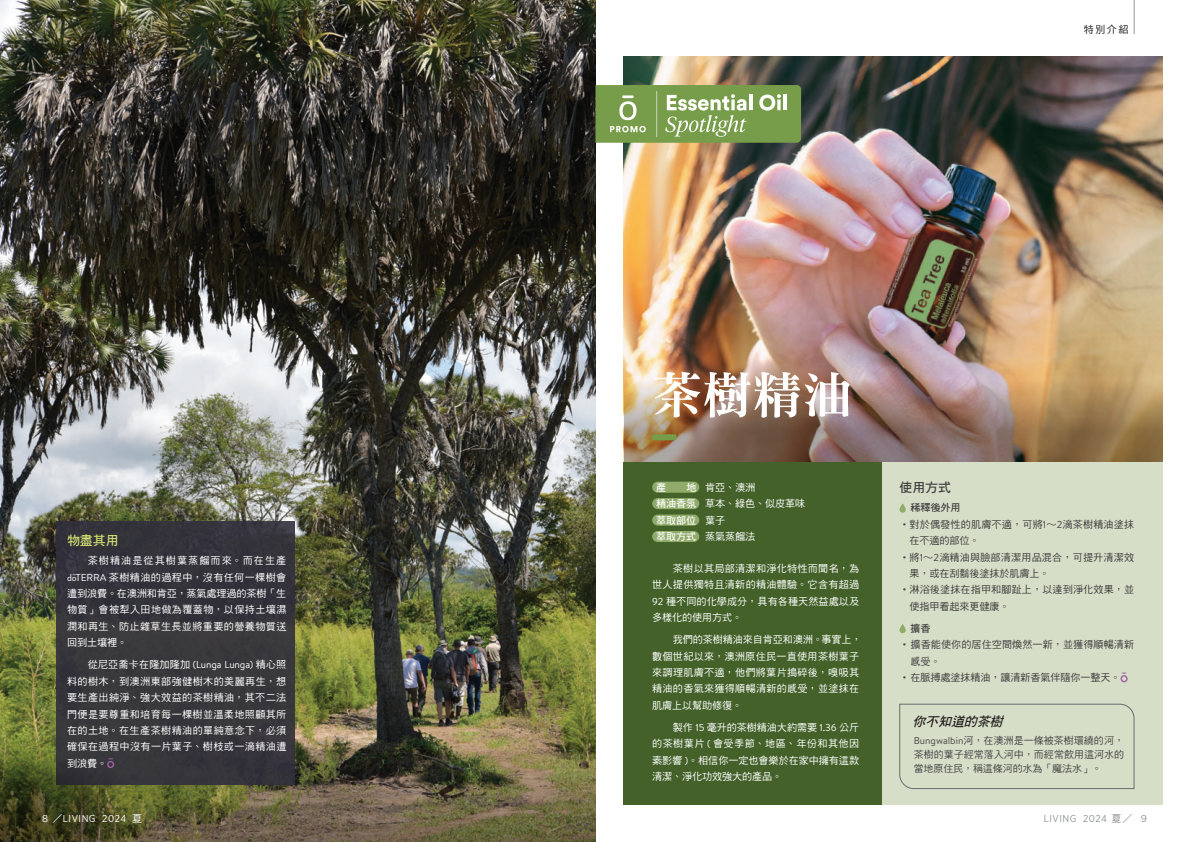
<style>
.page{position:relative;width:1191px;height:842px;background:#fff}
.page>*{position:absolute;margin:0;border:0;box-sizing:border-box;transform-origin:0 0}
.標_明W9_42_精油{font:50px "DF Ming Std W9";color:#fff}
.黑_粗_13{font:italic 13px "DF Hei Std W7";color:#231f20}
.黑_粗_13-2{font:13px "DF Hei Std W7";color:#3e3e3f}
.黑_粗_13-3{font:13px "DF Hei Std W7";color:#d3e071}
.黑_中_內文10_1{font:10.1px/16.4px "DF Hei Std W5";letter-spacing:.03em;color:#fff;text-align:justify}
.黑_中10_1齊頭{font:10.1px/16.4px "DF Hei Std W5";letter-spacing:.005em;color:#3e3e3f}
.黑_中10_1齊頭-2{font:10.1px "DF Hei Std W7";letter-spacing:-.01em;color:#3e3e3f}
.黑_中_內文10_1-2{font:10.1px "DF Hei Std W7";color:#fff}
.黑_中10_1齊頭-3{font:10px/14px "DF Hei Std W5";color:#464748;text-align:justify}
.t1{font:10px "Gotham Narrow";letter-spacing:.05em;color:#fff;scale:1.1 1}
.t2{font:10px "Gotham Narrow";letter-spacing:.05em;color:#939598}
.書眉{font:10px "DF Hei Std W5";color:#231f20}
.s1{font-family:"Brandon Grotesque"}
.s2{font-family:"Brandon Text"}
.s3{font-family:"DF Hei Std W7"}
.s4{font-family:"DF Hei Std W5"}
</style>
<div class="page">
<img style="left:0;top:0;width:595px;height:664px">
<img style="left:0;top:664px;width:595px;height:178px">
<div style="left:57px;top:522px;width:238px;height:263px;background:#312f3c"></div>
<img style="left:624px;top:57px;width:538px;height:239px">
<img style="left:624px;top:296px;width:538px;height:166px">
<div style="left:882px;top:462px;width:280px;height:342px;background:#d7dec7"></div>
<div style="left:624px;top:462px;width:258px;height:342px;background:#436129"></div>
<svg style="left:595px;top:85px;width:206px;height:58px;background:#89a962"></svg>
<svg style="left:652px;top:434px;width:24px;height:6px"></svg>
<svg style="left:899px;top:704px;width:235px;height:85px"></svg>
<svg style="left:899px;top:503px;width:6px;height:10px"></svg>
<svg style="left:899px;top:624px;width:6px;height:9px"></svg>
<svg style="left:1120px;top:673px;width:7px;height:9px"></svg>
<svg style="left:0;top:738px;width:141px;height:104px"></svg>
<div style="left:652px;top:498px;width:47px;height:11px;background:#91ac6a;border-radius:6px"></div>
<div style="left:652px;top:482px;width:47px;height:11px;background:#91ac6a;border-radius:6px"></div>
<div style="left:652px;top:514px;width:47px;height:12px;background:#91ac6a;border-radius:6px"></div>
<div style="left:652px;top:531px;width:47px;height:11px;background:#91ac6a;border-radius:6px"></div>
<hr style="left:1134px;top:0;width:1px;height:34px;background:#939598">
<p class="黑_粗_13-3" style="left:67px;top:533px;width:53px">物盡其用</p>
<p class="黑_中_內文10_1" style="left:67px;top:552px;width:221px;text-indent:21px">茶樹精油是從其樹葉蒸餾而來。而在生產<span class="s1">dōTERRA</span> 茶樹精油的過程中，沒有任何一棵樹會遭到浪費。在澳洲和肯亞，蒸氣處理過的茶樹「生物質」會被犁入田地做為覆蓋物，以保持土壤濕潤和再生、防止雜草生長並將重要的營養物質送回到土壤裡。</p>
<p class="黑_中_內文10_1" style="left:67px;top:656px;width:221px;text-indent:21px">從尼亞喬卡在隆加隆加 <span class="s2">(Lunga Lunga)</span> 精心照料的樹木，到澳洲東部強健樹木的美麗再生，想要生產出純淨、強大效益的茶樹精油，其不二法門便是要尊重和培育每一棵樹並溫柔地照顧其所在的土地。在生產茶樹精油的單純意念下，必須確保在過程中沒有一片葉子、樹枝或一滴精油遭到浪費。</p>
<p class="書眉" style="left:1084px;top:24px;width:46px">特別介紹</p>
<p class="標_明W9_42_精油" style="left:652px;top:368px;width:201px">茶樹精油</p>
<p class="黑_中_內文10_1-2" style="left:656px;top:482px;width:12px">產</p>
<p class="黑_中_內文10_1" style="left:686px;top:479px;width:70px"><span class="s3">地</span> 肯亞、澳洲</p>
<p class="黑_中_內文10_1" style="left:656px;top:495px;width:151px"><span class="s3">精油香氛</span> 草本、綠色、似皮革味</p>
<p class="黑_中_內文10_1-2" style="left:656px;top:515px;width:71px">萃取部位 <span class="s4">葉子</span></p>
<p class="黑_中_內文10_1" style="left:656px;top:528px;width:101px"><span class="s3">萃取方式</span> 蒸氣蒸餾法</p>
<p class="黑_中_內文10_1" style="left:652px;top:560px;width:208px;text-indent:21px">茶樹以其局部清潔和淨化特性而聞名，為世人提供獨特且清新的精油體驗。它含有超過<span class="s2">92</span> 種不同的化學成分，具有各種天然益處以及多樣化的使用方式。</p>
<p class="黑_中_內文10_1" style="left:652px;top:631px;width:211px;text-align:left;text-indent:21px">我們的茶樹精油來自肯亞和澳洲。事實上，數個世紀以來，澳洲原住民一直使用茶樹葉子來調理肌膚不適，他們將葉片搗碎後，嗅吸其精油的香氣來獲得順暢清新的感受，並塗抹在肌膚上以幫助修復。</p>
<p class="黑_中_內文10_1" style="left:652px;top:719px;width:208px;text-indent:21px">製作 <span class="s2">15</span> 毫升的茶樹精油大約需要 <span class="s2">1.36</span> 公斤的茶樹葉片 <span class="s2">(</span> 會受季節、地區、年份和其他因素影響 <span class="s2">)</span>。相信你一定也會樂於在家中擁有這款清潔、淨化功效強大的產品。</p>
<p class="黑_粗_13-2" style="left:899px;top:480px;width:53px">使用方式</p>
<p class="黑_中10_1齊頭-2" style="left:910px;top:502px;width:52px">稀釋後外用</p>
<p class="黑_中10_1齊頭" style="left:909px;top:516px;width:226px;text-indent:-10px">˙對於偶發性的肌膚不適，可將<span class="s2">1</span>∼<span class="s2">2</span>滴茶樹精油塗抹在不適的部位。</p>
<p class="黑_中10_1齊頭" style="left:909px;top:548px;width:226px;text-indent:-10px">˙將<span class="s2">1</span>∼<span class="s2">2</span>滴精油與臉部清潔用品混合，可提升清潔效果，或在刮鬍後塗抹於肌膚上。</p>
<p class="黑_中10_1齊頭" style="left:909px;top:581px;width:226px;text-indent:-10px">˙淋浴後塗抹在指甲和腳趾上，以達到淨化效果，並使指甲看起來更健康。</p>
<p class="黑_中10_1齊頭-2" style="left:910px;top:623px;width:22px">擴香</p>
<p class="黑_中10_1齊頭" style="left:910px;top:636px;width:225px;text-indent:-11px">˙ 擴香能使你的居住空間煥然一新，並獲得順暢清新感受。</p>
<p class="黑_中10_1齊頭" style="left:899px;top:669px;width:223px">˙ 在脈搏處塗抹精油，讓清新香氣伴隨你一整天。</p>
<p class="黑_粗_13" style="left:912px;top:714px;width:95px">你不知道的茶樹</p>
<p class="黑_中10_1齊頭-3" style="left:913px;top:733px;width:212px"><span class="s2">Bungwalbin</span>河，在澳洲是一條被茶樹環繞的河，茶樹的葉子經常落入河中，而經常飲用這河水的當地原住民，稱這條河的水為「魔法水」。</p>
<p class="t1" style="left:42px;top:812px;width:92px">8 <span class="s4">／</span>LIVING 2024 <span class="s4">夏</span></p>
<p class="t2" style="left:1043px;top:812px;width:104px">LIVING 2024 <span class="s4">夏／</span> 9</p>
</div>
